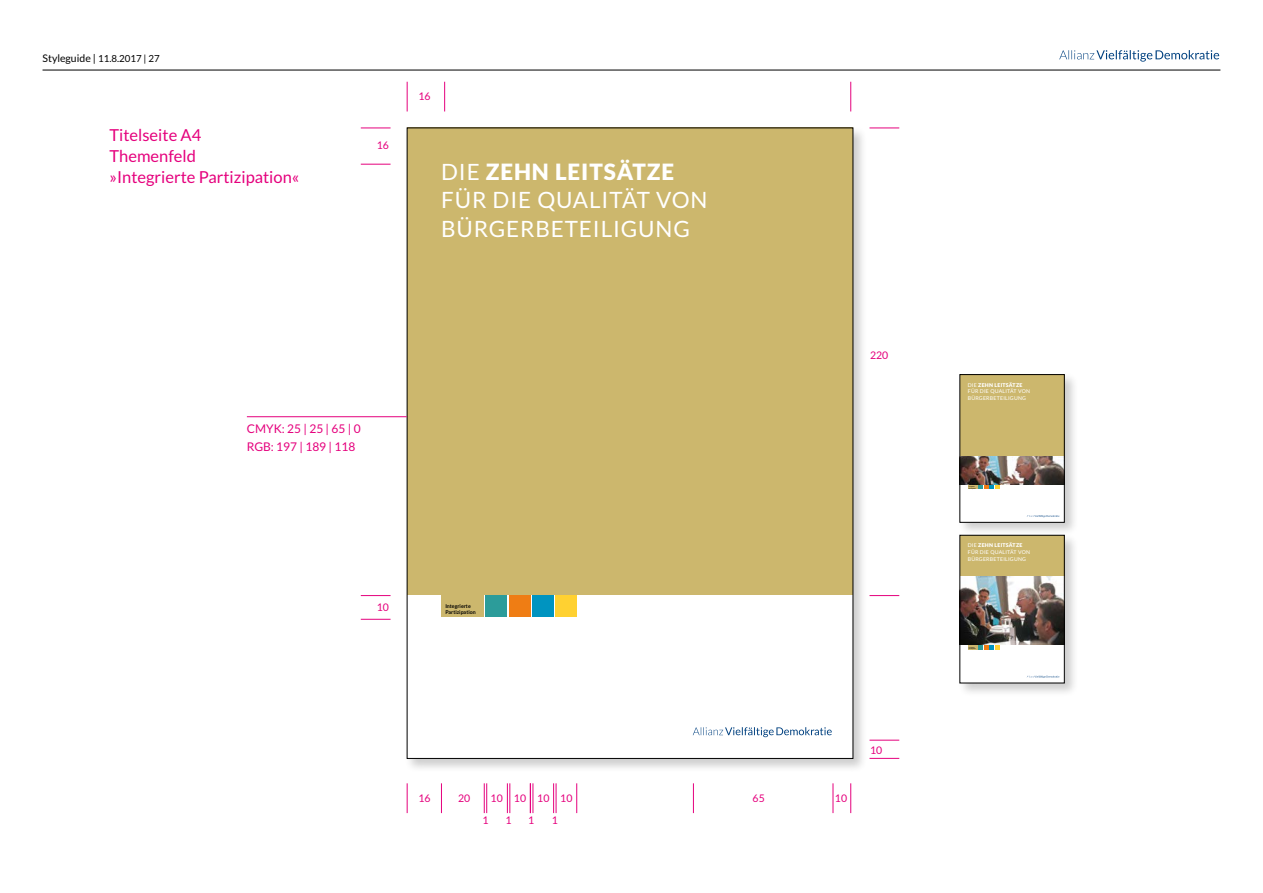
<style>
.page{position:relative;width:1263px;height:893px;background:#fff}
.page>*{position:absolute;margin:0;border:0;box-sizing:border-box;transform-origin:0 0}
.t1{font:22.5px/28.5px "Lato";letter-spacing:.04em;color:#fff}
.t2{font:16.5px/21px "Lato";color:#e5007d}
.t3{font:12px/18px "Lato";color:#e5007d}
.t4{font:10.5px "Lato";color:#e5007d}
.t5{font:9.75px "Lato";color:#000}
.t6{font:5.25px/6.6px "Lato";letter-spacing:.04em;color:#fff}
.t7{font:700 5.25px/6.3px "Lato";color:#000}
.s1{font-size:10.5px}
.s2{font-weight:900}
</style>
<div class="page">
<hr style="left:43px;top:70px;width:1177px;height:1px;background:#000">
<svg style="left:1059px;top:50px;width:160px;height:12px"></svg>
<div style="left:405px;top:126px;width:462px;height:647px;background:#000;opacity:.2"></div>
<div style="left:407px;top:128px;width:446px;height:630px;background:#fff"></div>
<svg style="left:693px;top:727px;width:139px;height:10px"></svg>
<div style="left:407px;top:128px;width:446px;height:467px;background:#ccb76d"></div>
<div style="left:441px;top:595px;width:42px;height:21px;background:#ccb76d"></div>
<div style="left:556px;top:595px;width:21px;height:21px;background:#ffd131"></div>
<div style="left:486px;top:595px;width:21px;height:21px;background:#2c9c9a"></div>
<div style="left:509px;top:595px;width:21px;height:21px;background:#ef7d14"></div>
<div style="left:532px;top:595px;width:22px;height:21px;background:#0094c0"></div>
<hr style="left:247px;top:416px;width:160px;height:1px;background:#e5007d">
<svg style="left:407px;top:82px;width:1px;height:29px"></svg>
<hr style="left:869px;top:758px;width:30px;height:1px;background:#e5007d">
<hr style="left:869px;top:740px;width:30px;height:1px;background:#e5007d">
<svg style="left:850px;top:82px;width:1px;height:29px"></svg>
<svg style="left:444px;top:82px;width:1px;height:29px"></svg>
<hr style="left:850px;top:783px;width:1px;height:30px;background:#e5007d">
<hr style="left:441px;top:783px;width:1px;height:30px;background:#e5007d">
<hr style="left:484px;top:783px;width:1px;height:30px;background:#e5007d">
<hr style="left:486px;top:783px;width:1px;height:30px;background:#e5007d">
<hr style="left:507px;top:783px;width:1px;height:30px;background:#e5007d">
<hr style="left:509px;top:783px;width:1px;height:30px;background:#e5007d">
<hr style="left:530px;top:783px;width:1px;height:30px;background:#e5007d">
<hr style="left:533px;top:783px;width:1px;height:30px;background:#e5007d">
<hr style="left:553px;top:783px;width:1px;height:30px;background:#e5007d">
<hr style="left:556px;top:783px;width:1px;height:30px;background:#e5007d">
<hr style="left:576px;top:783px;width:1px;height:30px;background:#e5007d">
<hr style="left:833px;top:783px;width:1px;height:30px;background:#e5007d">
<hr style="left:407px;top:783px;width:1px;height:30px;background:#e5007d">
<hr style="left:693px;top:783px;width:1px;height:30px;background:#e5007d">
<hr style="left:869px;top:128px;width:30px;height:1px;background:#e5007d">
<hr style="left:361px;top:128px;width:30px;height:1px;background:#e5007d">
<hr style="left:361px;top:164px;width:30px;height:1px;background:#e5007d">
<hr style="left:361px;top:595px;width:30px;height:1px;background:#e5007d">
<hr style="left:869px;top:595px;width:30px;height:1px;background:#e5007d">
<hr style="left:361px;top:619px;width:30px;height:1px;background:#e5007d">
<div style="left:958px;top:533px;width:121px;height:164px;background:#000;opacity:.2"></div>
<div style="left:960px;top:535px;width:104px;height:148px;background:#fff"></div>
<svg style="left:1027px;top:676px;width:32px;height:2px"></svg>
<div style="left:960px;top:535px;width:104px;height:103px;background:#ccb76d"></div>
<img style="left:961px;top:576px;width:102px;height:69px">
<div style="left:968px;top:645px;width:10px;height:5px;background:#ccb76d"></div>
<svg style="left:978px;top:645px;width:22px;height:5px"></svg>
<div style="left:959px;top:535px;width:106px;height:148px;border:1px solid #000"></div>
<div style="left:958px;top:372px;width:121px;height:165px;background:#000;opacity:.2"></div>
<div style="left:960px;top:375px;width:104px;height:147px;background:#fff"></div>
<svg style="left:1027px;top:515px;width:32px;height:2px"></svg>
<div style="left:960px;top:375px;width:104px;height:109px;background:#ccb76d"></div>
<div style="left:968px;top:484px;width:10px;height:5px;background:#ccb76d"></div>
<svg style="left:978px;top:484px;width:22px;height:5px"></svg>
<img style="left:961px;top:457px;width:102px;height:27px">
<div style="left:959px;top:374px;width:106px;height:149px;border:1px solid #000"></div>
<h3 class="t5" style="left:43px;top:53px;width:119px"><span class="s1">Styleguide |</span> 11.8.2017 | 27</h3>
<h2 class="t2" style="left:109px;top:124px;width:192px">Titelseite A4<br>Themenfeld<br>»Integrierte Partizipation«</h2>
<h3 class="t4" style="left:377px;top:139px;width:14px">16</h3>
<h3 class="t4" style="left:418px;top:90px;width:14px">16</h3>
<h1 class="t1" style="left:441px;top:157px;width:268px">DIE <span class="s2">ZEHN LEITSÄTZE<br></span>FÜR DIE QUALITÄT VON<br>BÜRGERBETEILIGUNG</h1>
<h3 class="t3" style="left:247px;top:420px;width:115px">CMYK: 25 | 25 | 65 | 0<br>RGB: 197 | 189 | 118</h3>
<h3 class="t4" style="left:870px;top:349px;width:20px">220</h3>
<h3 class="t4" style="left:377px;top:601px;width:14px">10</h3>
<p class="t7" style="left:445px;top:603px;width:32px">Integrierte<br>Partizipation</p>
<h3 class="t4" style="left:418px;top:792px;width:14px">16</h3>
<h3 class="t4" style="left:458px;top:792px;width:14px">20</h3>
<h3 class="t4" style="left:491px;top:792px;width:14px">10</h3>
<h3 class="t4" style="left:482px;top:814px;width:8px">1</h3>
<h3 class="t4" style="left:506px;top:814px;width:8px">1</h3>
<h3 class="t4" style="left:528px;top:814px;width:8px">1</h3>
<h3 class="t4" style="left:552px;top:814px;width:8px">1</h3>
<h3 class="t4" style="left:514px;top:792px;width:60px">10 10 10</h3>
<h3 class="t4" style="left:753px;top:792px;width:14px">65</h3>
<h3 class="t4" style="left:835px;top:792px;width:14px">10</h3>
<h3 class="t4" style="left:870px;top:744px;width:14px">10</h3>
<p class="t6" style="left:968px;top:382px;width:64px">DIE <span class="s2">ZEHN LEITSÄTZE<br></span>FÜR DIE QUALITÄT VON<br>BÜRGERBETEILIGUNG</p>
<p class="t6" style="left:968px;top:542px;width:64px">DIE <span class="s2">ZEHN LEITSÄTZE<br></span>FÜR DIE QUALITÄT VON<br>BÜRGERBETEILIGUNG</p>
</div>
